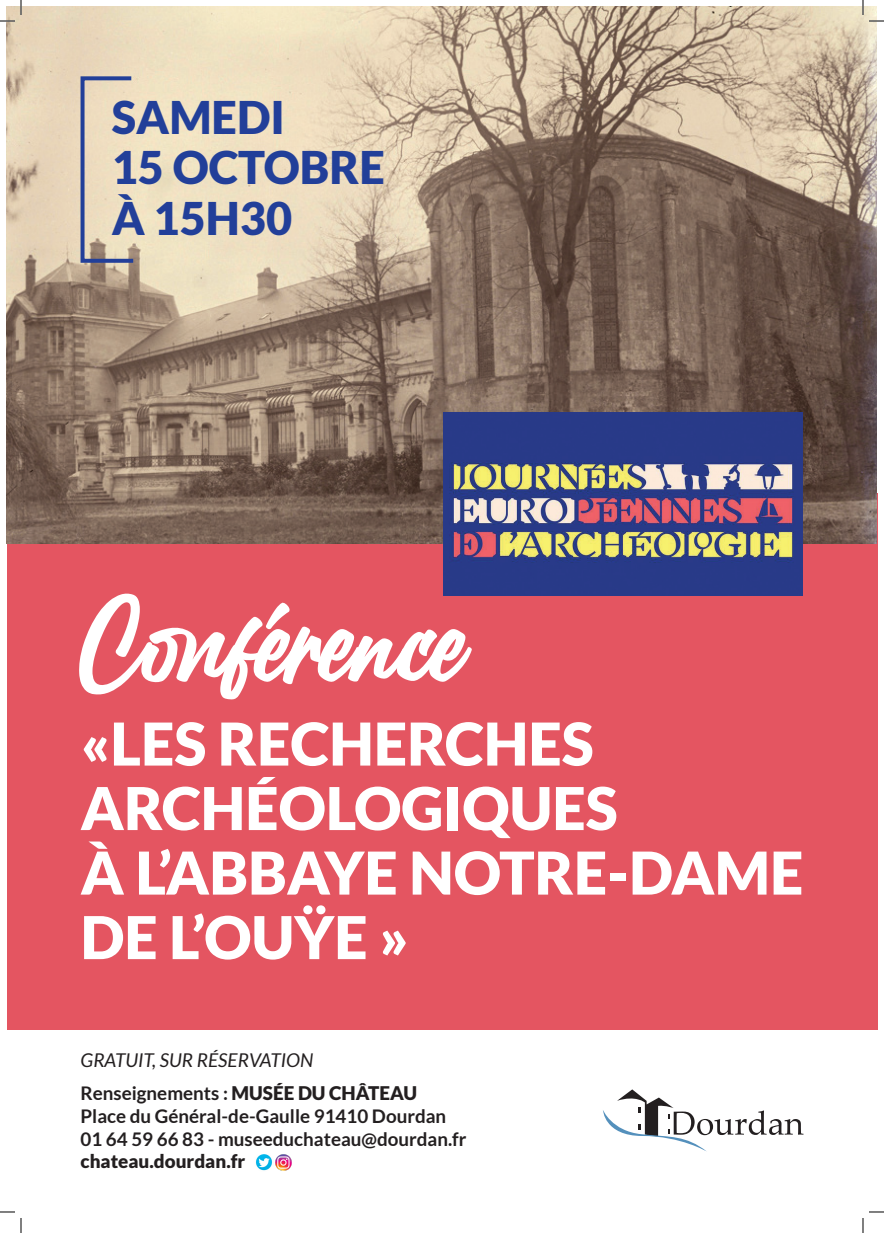
<style>
.page{position:relative;width:884px;height:1233px;background:#fff}
.page>*{position:absolute;margin:0;border:0;box-sizing:border-box;transform-origin:0 0}
.t1{font:118.1px "Billion Dreams";letter-spacing:.01em;color:#fff}
.t2{font:900 59px/64.5px "Lato";color:#fff}
.t3{font:900 45px/50.5px "Lato";color:#223f99}
.t4{font:italic 19px "Lato";color:#231f20}
.t5{font:700 18.8px/22.6px "Lato";color:#231f20}
.t6{font:900 18.8px "Lato";color:#231f20}
.s1{font-weight:900}
</style>
<div class="page">
<div style="left:7px;top:493px;width:870px;height:536px;background:#e45561"></div>
<svg style="left:603px;top:1089px;width:200px;height:62px"></svg>
<img style="left:7px;top:7px;width:869px;height:536px">
<img style="left:444px;top:412px;width:358px;height:184px">
<svg style="left:79px;top:74px;width:58px;height:191px"></svg>
<img style="left:256px;top:1154px;width:16px;height:17px">
<img style="left:275px;top:1154px;width:17px;height:16px">
<svg style="left:0;top:1211px;width:15px;height:1px"></svg>
<svg style="left:869px;top:1211px;width:15px;height:1px"></svg>
<svg style="left:0;top:0;width:22px;height:22px"></svg>
<svg style="left:20px;top:1218px;width:2px;height:15px"></svg>
<svg style="left:862px;top:0;width:22px;height:22px"></svg>
<svg style="left:862px;top:1218px;width:2px;height:15px"></svg>
<h3 class="t3" style="left:112px;top:91px;width:275px">SAMEDI<br>15 OCTOBRE<br>À 15H30</h3>
<h1 class="t1" style="left:81px;top:559px;width:388px">Conférence</h1>
<h2 class="t2" style="left:81px;top:710px;width:724px">«LES RECHERCHES<br>ARCHÉOLOGIQUES<br>À L’ABBAYE NOTRE-DAME<br>DE L’OUŸE »</h2>
<p class="t4" style="left:81px;top:1049px;width:234px">GRATUIT, SUR RÉSERVATION</p>
<p class="t5" style="left:81px;top:1082px;width:387px">Renseignements : <span class="s1">MUSÉE DU CHÂTEAU<br></span>Place du Général-de-Gaulle 91410 Dourdan<br>01 64 59 66 83 - museeduchateau@dourdan.fr</p>
<p class="t6" style="left:81px;top:1150px;width:166px">chateau.dourdan.fr</p>
</div>
